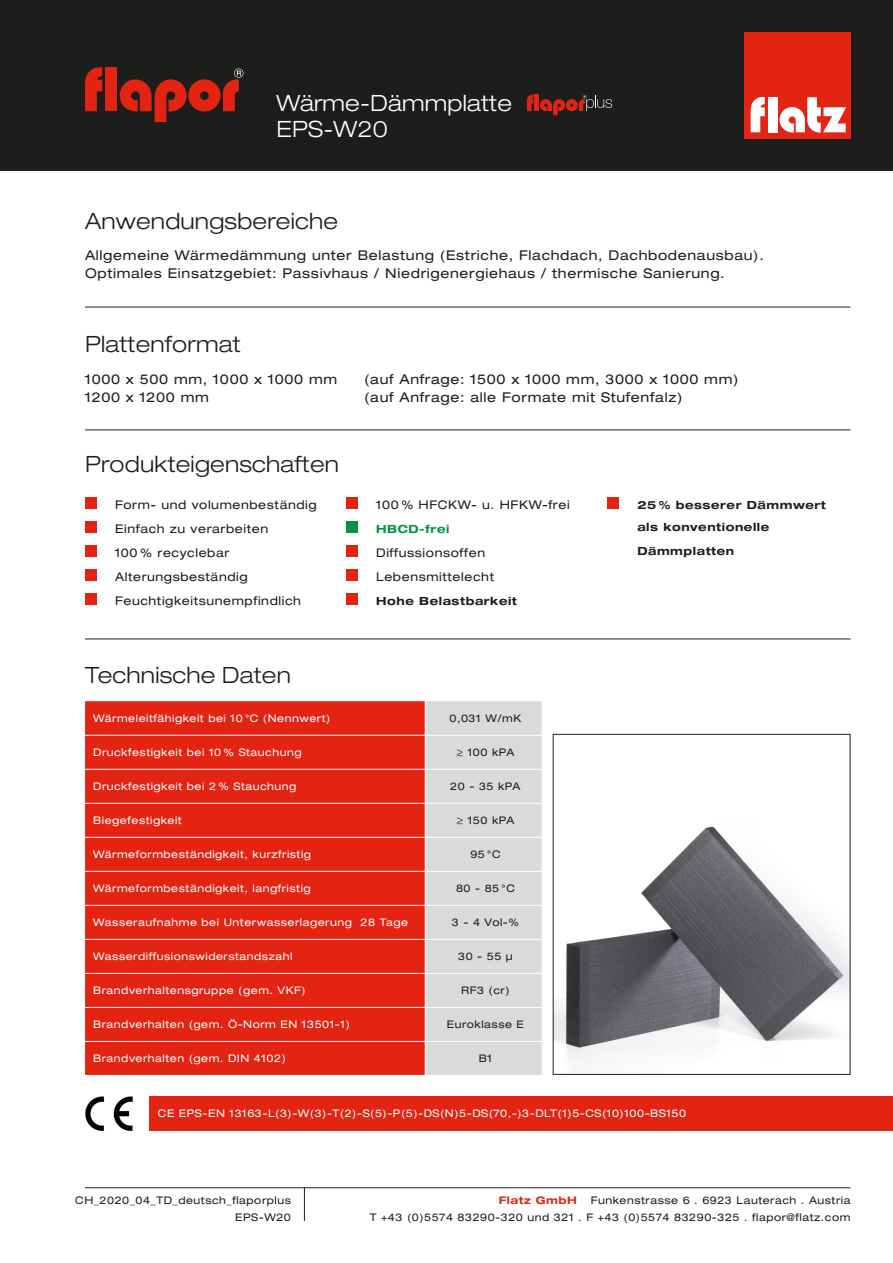
<style>
.page{position:relative;width:893px;height:1263px;background:#fff}
.page>*{position:absolute;margin:0;border:0;box-sizing:border-box;transform-origin:0 0}
.t1{font:300 expanded 22.5px "Helvetica Neue LT Std";letter-spacing:.01em;color:#1d1d1b}
.t2{font:300 expanded 22.5px "Helvetica Neue LT Std";letter-spacing:.01em;color:#fff}
.t3{font:expanded 13.5px "Helvetica Neue LT Std";letter-spacing:.05em;color:#1d1d1b}
.t4{font:expanded 12px "Helvetica Neue LT Std";letter-spacing:.05em;color:#1d1d1b}
.t5{font:700 expanded 11.25px "Helvetica Neue LT Std";letter-spacing:.05em;color:#1d1d1b}
.t6{font:700 expanded 11.25px "Helvetica Neue LT Std";letter-spacing:.05em;color:#009641}
.t7{font:expanded 10.5px "Helvetica Neue LT Std";letter-spacing:.05em;color:#fff}
.t8{font:expanded 10.5px "Helvetica Neue LT Std";letter-spacing:.05em;color:#1d1d1b}
.t9{font:700 expanded 10.5px "Helvetica Neue LT Std";letter-spacing:.05em;color:#e42413}
</style>
<div class="page">
<div style="left:85px;top:497px;width:11px;height:12px;background:#e42413"></div>
<div style="left:85px;top:521px;width:11px;height:12px;background:#e42413"></div>
<div style="left:85px;top:545px;width:11px;height:12px;background:#e42413"></div>
<div style="left:85px;top:569px;width:11px;height:12px;background:#e42413"></div>
<div style="left:85px;top:593px;width:11px;height:12px;background:#e42413"></div>
<div style="left:346px;top:497px;width:11px;height:12px;background:#e42413"></div>
<div style="left:346px;top:521px;width:11px;height:12px;background:#009641"></div>
<div style="left:346px;top:545px;width:11px;height:12px;background:#e42413"></div>
<div style="left:346px;top:569px;width:11px;height:12px;background:#e42413"></div>
<div style="left:346px;top:593px;width:11px;height:12px;background:#e42413"></div>
<div style="left:607px;top:497px;width:12px;height:12px;background:#e42413"></div>
<div style="left:0;top:0;width:893px;height:170px;background:#1d1d1b"></div>
<div style="left:150px;top:1096px;width:743px;height:34px;background:#e42413"></div>
<img style="left:85px;top:1096px;width:48px;height:34px">
<hr style="left:85px;top:639px;width:765px;height:1px;background:#1d1d1b">
<hr style="left:85px;top:307px;width:765px;height:1px;background:#1d1d1b">
<hr style="left:85px;top:429px;width:765px;height:1px;background:#1d1d1b">
<svg style="left:527px;top:95px;width:6px;height:16px"></svg>
<hr style="left:535px;top:95px;width:4px;height:16px;background:#e42413">
<svg style="left:540px;top:95px;width:72px;height:20px"></svg>
<div style="left:744px;top:32px;width:106px;height:106px;background:#e42413"></div>
<svg style="left:751px;top:97px;width:14px;height:35px"></svg>
<div style="left:768px;top:97px;width:9px;height:35px;background:#fff"></div>
<svg style="left:780px;top:97px;width:66px;height:36px"></svg>
<svg style="left:85px;top:67px;width:17px;height:44px"></svg>
<div style="left:105px;top:67px;width:12px;height:44px;background:#e42413"></div>
<svg style="left:120px;top:68px;width:123px;height:54px"></svg>
<div style="left:85px;top:701px;width:340px;height:374px;background:#e42413"></div>
<div style="left:426px;top:701px;width:116px;height:374px;background:#dadada"></div>
<hr style="left:85px;top:973px;width:340px;height:1px;background:#fff">
<hr style="left:85px;top:1007px;width:340px;height:1px;background:#fff">
<hr style="left:85px;top:1041px;width:340px;height:1px;background:#fff">
<hr style="left:85px;top:735px;width:340px;height:1px;background:#fff">
<hr style="left:425px;top:735px;width:118px;height:1px;background:#fff">
<hr style="left:85px;top:769px;width:340px;height:1px;background:#fff">
<hr style="left:425px;top:769px;width:117px;height:1px;background:#fff">
<hr style="left:85px;top:803px;width:340px;height:1px;background:#fff">
<hr style="left:425px;top:803px;width:117px;height:1px;background:#fff">
<hr style="left:85px;top:837px;width:340px;height:1px;background:#fff">
<hr style="left:425px;top:837px;width:117px;height:1px;background:#fff">
<hr style="left:85px;top:871px;width:340px;height:1px;background:#fff">
<hr style="left:425px;top:871px;width:117px;height:1px;background:#fff">
<hr style="left:85px;top:905px;width:340px;height:1px;background:#fff">
<hr style="left:425px;top:905px;width:117px;height:1px;background:#fff">
<hr style="left:85px;top:939px;width:340px;height:1px;background:#fff">
<hr style="left:425px;top:939px;width:117px;height:1px;background:#fff">
<hr style="left:425px;top:973px;width:117px;height:1px;background:#fff">
<hr style="left:425px;top:1007px;width:117px;height:1px;background:#fff">
<hr style="left:425px;top:1041px;width:117px;height:1px;background:#fff">
<hr style="left:85px;top:1187px;width:765px;height:1px;background:#1d1d1b">
<hr style="left:304px;top:1188px;width:1px;height:33px;background:#1d1d1b">
<img style="left:555px;top:826px;width:293px;height:237px">
<div style="left:553px;top:734px;width:297px;height:341px;border:1px solid #1d1d1b"></div>
<p class="t2" style="left:276px;top:90px;width:237px">Wärme-Dämmplatte</p>
<p class="t2" style="left:276px;top:115px;width:113px">EPS-W20</p>
<p class="t1" style="left:85px;top:207px;width:255px">Anwendungsbereiche</p>
<p class="t3" style="left:85px;top:247px;width:680px">Allgemeine Wärmedämmung unter Belastung (Estriche, Flachdach, Dachbodenausbau).</p>
<p class="t3" style="left:85px;top:265px;width:641px">Optimales Einsatzgebiet: Passivhaus / Niedrigenergiehaus / thermische Sanierung.</p>
<p class="t1" style="left:85px;top:331px;width:157px">Plattenformat</p>
<p class="t3" style="left:85px;top:371px;width:254px">1000 x 500 mm, 1000 x 1000 mm</p>
<p class="t3" style="left:364px;top:371px;width:376px">(auf Anfrage: 1500 x 1000 mm, 3000 x 1000 mm)</p>
<p class="t3" style="left:85px;top:389px;width:125px">1200 x 1200 mm</p>
<p class="t3" style="left:364px;top:389px;width:320px">(auf Anfrage: alle Formate mit Stufenfalz)</p>
<p class="t1" style="left:85px;top:451px;width:255px">Produkteigenschaften</p>
<p class="t4" style="left:115px;top:497px;width:203px">Form- und volumenbeständig</p>
<p class="t4" style="left:115px;top:521px;width:155px">Einfach zu verarbeiten</p>
<p class="t4" style="left:115px;top:545px;width:116px">100 % recyclebar</p>
<p class="t4" style="left:115px;top:569px;width:134px">Alterungsbeständig</p>
<p class="t4" style="left:115px;top:593px;width:187px">Feuchtigkeitsunempfindlich</p>
<p class="t1" style="left:85px;top:662px;width:207px">Technische Daten</p>
<p class="t4" style="left:376px;top:497px;width:195px">100 % HFCKW- u. HFKW-frei</p>
<p class="t6" style="left:376px;top:522px;width:75px">HBCD-frei</p>
<p class="t4" style="left:376px;top:545px;width:110px">Diffussionsoffen</p>
<p class="t4" style="left:376px;top:569px;width:119px">Lebensmittelecht</p>
<p class="t5" style="left:376px;top:594px;width:142px">Hohe Belastbarkeit</p>
<p class="t7" style="left:93px;top:712px;width:239px">Wärmeleitfähigkeit bei 10 °C (Nennwert)</p>
<p class="t8" style="left:450px;top:712px;width:73px">0,031 W/mK</p>
<p class="t7" style="left:93px;top:746px;width:210px">Druckfestigkeit bei 10 % Stauchung</p>
<p class="t8" style="left:456px;top:746px;width:60px">≥ 100 kPA</p>
<p class="t7" style="left:93px;top:780px;width:205px">Druckfestigkeit bei 2 % Stauchung</p>
<p class="t8" style="left:450px;top:780px;width:72px">20 - 35 kPA</p>
<p class="t7" style="left:93px;top:814px;width:90px">Biegefestigkeit</p>
<p class="t8" style="left:456px;top:814px;width:60px">≥ 150 kPA</p>
<p class="t7" style="left:93px;top:848px;width:219px">Wärmeformbeständigkeit, kurzfristig</p>
<p class="t8" style="left:470px;top:848px;width:32px">95 °C</p>
<p class="t7" style="left:93px;top:882px;width:219px">Wärmeformbeständigkeit, langfristig</p>
<p class="t8" style="left:456px;top:882px;width:60px">80 - 85 °C</p>
<p class="t7" style="left:93px;top:916px;width:317px">Wasseraufnahme bei Unterwasserlagerung 28 Tage</p>
<p class="t8" style="left:452px;top:916px;width:69px">3 - 4 Vol-%</p>
<p class="t7" style="left:93px;top:950px;width:201px">Wasserdiffusionswiderstandszahl</p>
<p class="t8" style="left:458px;top:950px;width:56px">30 - 55 µ</p>
<p class="t7" style="left:93px;top:984px;width:214px">Brandverhaltensgruppe (gem. VKF)</p>
<p class="t8" style="left:461px;top:984px;width:50px">RF3 (cr)</p>
<p class="t7" style="left:93px;top:1018px;width:258px">Brandverhalten (gem. Ö-Norm EN 13501-1)</p>
<p class="t8" style="left:447px;top:1018px;width:79px">Euroklasse E</p>
<p class="t7" style="left:93px;top:1052px;width:194px">Brandverhalten (gem. DIN 4102)</p>
<p class="t8" style="left:479px;top:1052px;width:15px">B1</p>
<p class="t5" style="left:637px;top:498px;width:190px">25 % besserer Dämmwert</p>
<p class="t5" style="left:637px;top:520px;width:134px">als konventionelle</p>
<p class="t5" style="left:637px;top:544px;width:98px">Dämmplatten</p>
<p class="t7" style="left:158px;top:1107px;width:530px">CE EPS-EN 13163-L(3)-W(3)-T(2)-S(5)-P(5)-DS(N)5-DS(70,-)3-DLT(1)5-CS(10)100-BS150</p>
<p class="t8" style="left:75px;top:1194px;width:217px">CH_2020_04_TD_deutsch_flaporplus</p>
<p class="t8" style="left:235px;top:1211px;width:57px">EPS-W20</p>
<p class="t9" style="left:499px;top:1194px;width:80px">Flatz GmbH</p>
<p class="t8" style="left:591px;top:1194px;width:261px">Funkenstrasse 6 . 6923 Lauterach . Austria</p>
<p class="t8" style="left:370px;top:1211px;width:482px">T +43 (0)5574 83290-320 und 321 . F +43 (0)5574 83290-325 . flapor@flatz.com</p>
</div>
